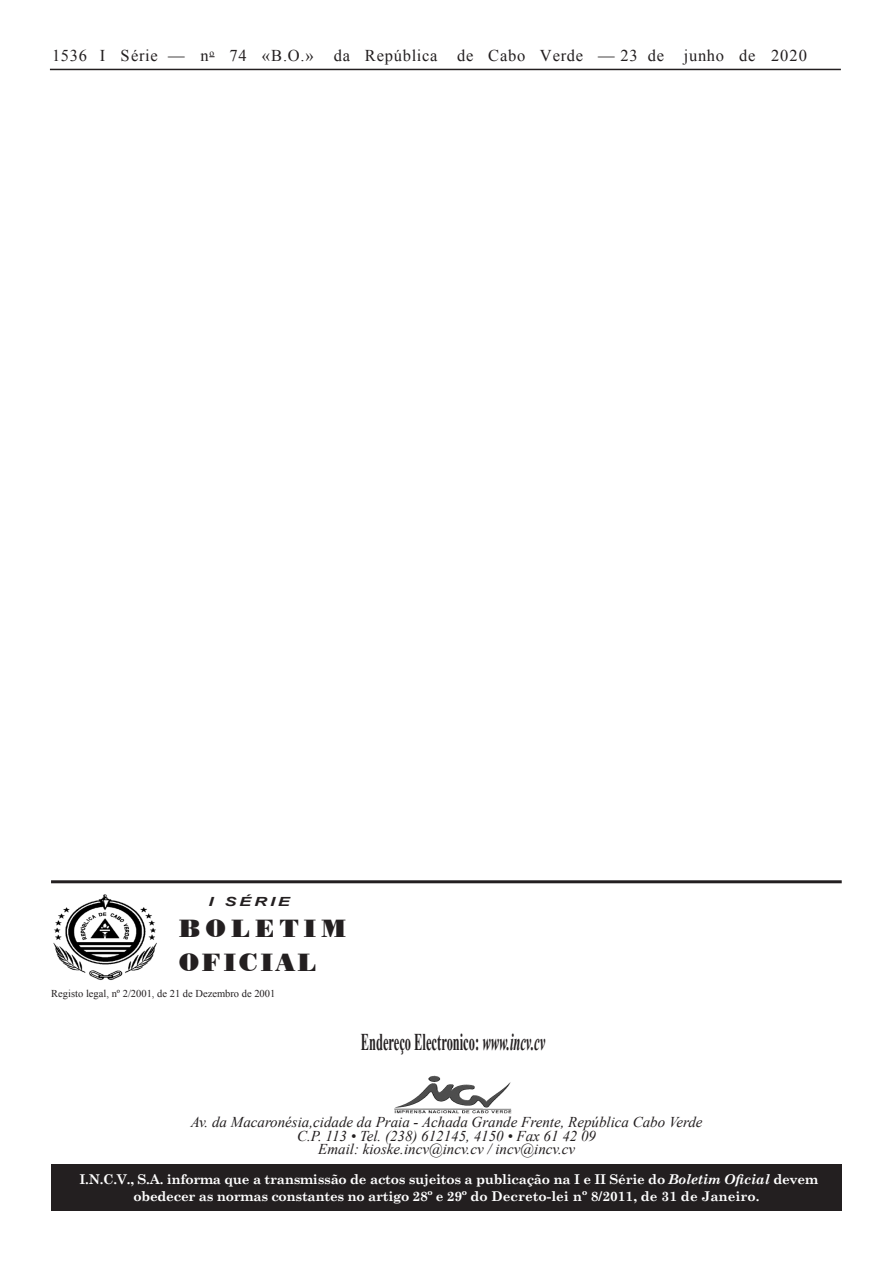
<style>
.page{position:relative;width:893px;height:1263px;background:#fff}
.page>*{position:absolute;margin:0;border:0;box-sizing:border-box;transform-origin:0 0}
.t1{font:25.2px "Poster Bodoni BT";letter-spacing:.2em;color:#231f20}
.t2{font:25.2px "Poster Bodoni BT";letter-spacing:.1em;color:#231f20}
.t3{font:700 24px "Times New Roman";color:#231f20;scale:.52 1}
.t4{font:16.5px "Times New Roman";letter-spacing:.04em;color:#231f20}
.t5{font:italic 15px "Times New Roman";color:#231f20}
.t6{font:700 13.5px/16.2px "Century Schoolbook";letter-spacing:-.02em;color:#fff;text-align:center}
.t7{font:italic 700 12.6px "Arial";letter-spacing:.16em;color:#231f20;scale:1.43 1}
.t8{font:10.5px "Times New Roman";color:#231f20}
.s1{font-style:italic}
</style>
<div class="page">
<hr style="left:50px;top:69px;width:791px;height:1px;background:#231f20">
<img style="left:394px;top:1076px;width:118px;height:37px">
<div style="left:51px;top:1164px;width:791px;height:47px;background:#231f20"></div>
<img style="left:53px;top:894px;width:104px;height:86px">
<hr style="left:51px;top:880px;width:791px;height:3px;background:#231f20">
<p class="t4" style="left:52px;top:45px;width:756px">1536 I Série — n<sup>o</sup> 74 «B.O.» da República de Cabo Verde — 23 de junho de 2020</p>
<p class="t7" style="left:209px;top:894px;width:58px">I SÉRIE</p>
<p class="t1" style="left:179px;top:913px;width:169px">BOLETIM</p>
<p class="t2" style="left:179px;top:947px;width:139px">OFICIAL</p>
<p class="t8" style="left:51px;top:987px;width:226px">Registo legal, nº 2/2001, de 21 de Dezembro de 2001</p>
<p class="t3" style="left:361px;top:1025px;width:356px">Endereço Electronico: <span class="s1">www.incv.cv</span></p>
<p class="t5" style="left:191px;top:1112px;width:513px">Av. da Macaronésia,cidade da Praia - Achada Grande Frente, República Cabo Verde</p>
<p class="t5" style="left:297px;top:1125px;width:300px">C.P. 113 • Tel. (238) 612145, 4150 • Fax 61 42 09</p>
<p class="t5" style="left:318px;top:1139px;width:258px">Email: kioske.incv@incv.cv / incv@incv.cv</p>
<p class="t6" style="left:80px;top:1171px;width:740px">I.N.C.V., S.A. informa que a transmissão de actos sujeitos a publicação na I e II Série do <span class="s1">Boletim Oficial</span> devem obedecer as normas constantes no artigo 28º e 29º do Decreto-lei nº 8/2011, de 31 de Janeiro.</p>
</div>
